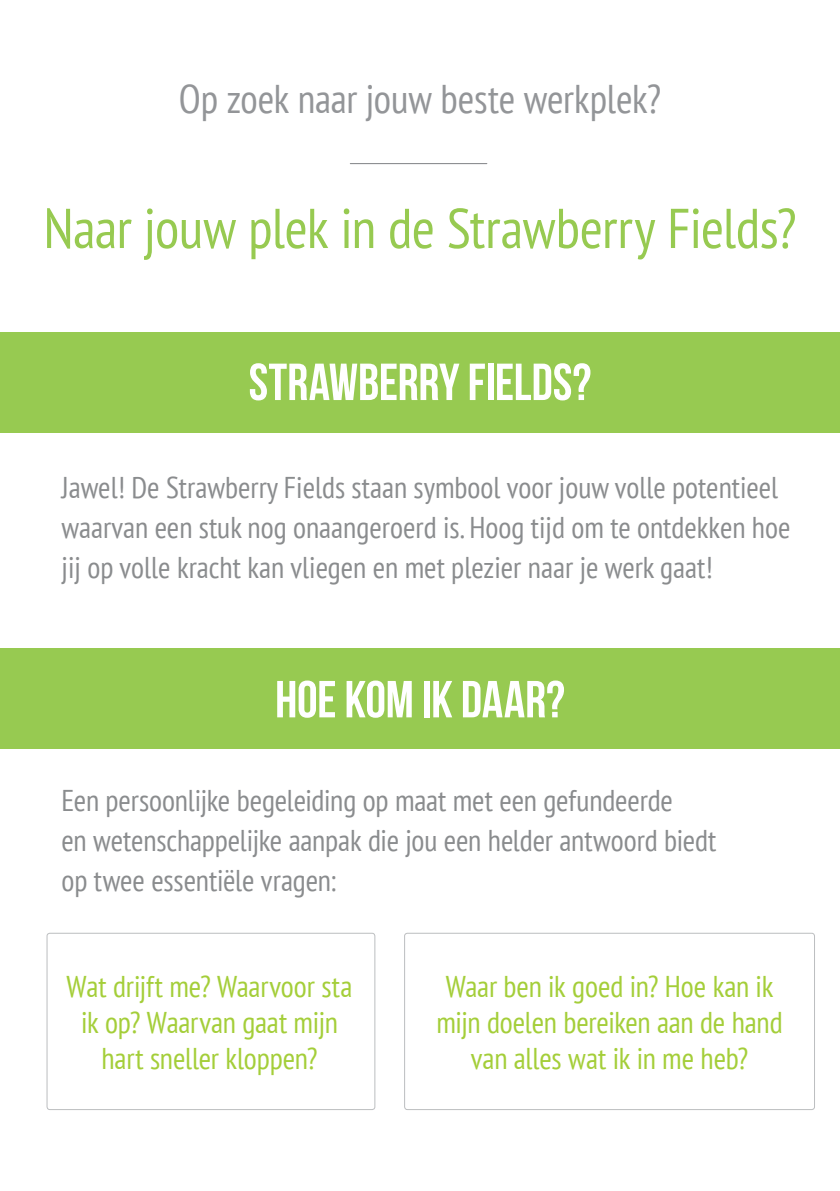
<style>
.page{position:relative;width:840px;height:1191px;background:#fff}
.page>*{position:absolute;margin:0;border:0;box-sizing:border-box;transform-origin:0 0}
.t1{font:condensed 56px "PT Sans";letter-spacing:-.01em;color:#97ca51}
.t2{font:52px "Bebas Neue";letter-spacing:-.005em;color:#fff}
.t3{font:condensed 40px "PT Sans";letter-spacing:-.005em;color:#939598}
.t4{font:condensed 30px/40px "PT Sans";color:#8a8c8e}
.t5{font:condensed 30px/36px "PT Sans";letter-spacing:-.01em;color:#a4ce39;text-align:center}
</style>
<div class="page">
<div style="left:46px;top:932px;width:329px;height:178px;border:1px solid #bcbec0;border-radius:3px"></div>
<div style="left:404px;top:932px;width:410px;height:178px;border:1px solid #bcbec0;border-radius:3px"></div>
<div style="left:0;top:332px;width:839px;height:101px;background:#97ca51"></div>
<div style="left:0;top:648px;width:839px;height:101px;background:#97ca51"></div>
<hr style="left:350px;top:163px;width:136px;height:1px;background:#808285">
<h3 class="t3" style="left:179px;top:73px;width:483px">Op zoek naar jouw beste werkplek?</h3>
<h1 class="t1" style="left:43px;top:192px;width:754px">Naar jouw plek in de Strawberry Fields?</h1>
<h2 class="t2" style="left:248px;top:353px;width:344px">STRAWBERRY FIELDS?</h2>
<p class="t4" style="left:62px;top:466px;width:730px">Jawel! De Strawberry Fields staan symbool voor jouw volle potentieel waarvan een stuk nog onaangeroerd is. Hoog tijd om te ontdekken hoe jij op volle kracht kan vliegen en met plezier naar je werk gaat!</p>
<h2 class="t2" style="left:275px;top:671px;width:291px">HOE KOM IK DAAR?</h2>
<p class="t4" style="left:62px;top:779px;width:656px">Een persoonlijke begeleiding op maat met een gefundeerde<br>en wetenschappelijke aanpak die jou een helder antwoord biedt op twee essentiële vragen:</p>
<p class="t5" style="left:67px;top:968px;width:287px">Wat drijft me? Waarvoor sta ik op? Waarvan gaat mijn hart sneller kloppen?</p>
<p class="t5" style="left:436px;top:968px;width:347px">Waar ben ik goed in? Hoe kan ik mijn doelen bereiken aan de hand van alles wat ik in me heb?</p>
</div>
